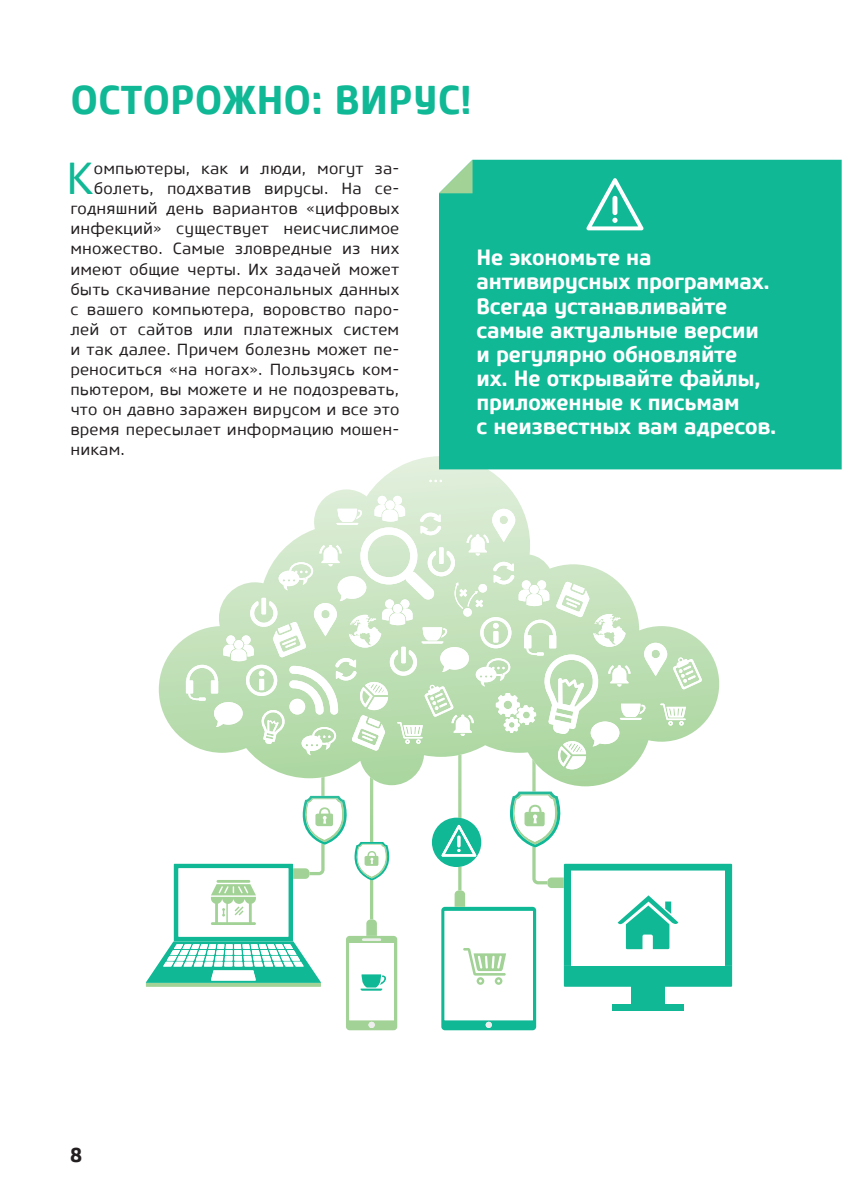
<style>
.page{position:relative;width:844px;height:1196px;background:#fff}
.page>*{position:absolute;margin:0;border:0;box-sizing:border-box;transform-origin:0 0}
.t1{font:44.6px "Core Sans M45";color:#10b896}
.t2{font:700 40px "Core Sans MSC65";color:#10b896}
.t3{font:700 22px/24px "Core Sans M65";letter-spacing:-.01em;color:#fff}
.t4{font:700 20px "Core Sans M65";color:#231f20}
.t5{font:16px "Core Sans M45";letter-spacing:.01em;color:#231f20}
</style>
<div class="page">
<svg style="left:329px;top:456px;width:390px;height:39px"></svg>
<svg style="left:429px;top:479px;width:13px;height:3px"></svg>
<svg style="left:146px;top:495px;width:586px;height:535px"></svg>
<div style="left:439px;top:160px;width:402px;height:309px;background:#10b896"></div>
<svg style="left:439px;top:160px;width:33px;height:33px"></svg>
<svg style="left:586px;top:178px;width:57px;height:52px"></svg>
<h2 class="t2" style="left:70px;top:80px;width:402px">ОСТОРОЖНО: ВИРУС!</h2>
<h1 class="t1" style="left:66px;top:159px;width:29px">К</h1>
<p class="t5" style="left:94px;top:162px;width:307px">омпьютеры, как и люди, могут за-</p>
<p class="t5" style="left:94px;top:182px;width:307px">болеть, подхватив вирусы. На се-</p>
<p class="t5" style="left:70px;top:202px;width:330px">годняшний день вариантов «цифровых</p>
<p class="t5" style="left:70px;top:222px;width:330px">инфекций» существует неисчислимое</p>
<p class="t5" style="left:70px;top:242px;width:330px">множество. Самые зловредные из них</p>
<p class="t5" style="left:70px;top:262px;width:330px">имеют общие черты. Их задачей может</p>
<p class="t5" style="left:70px;top:282px;width:330px">быть скачивание персональных данных</p>
<p class="t5" style="left:70px;top:302px;width:330px">с вашего компьютера, воровство паро-</p>
<p class="t5" style="left:70px;top:322px;width:330px">лей от сайтов или платежных систем</p>
<p class="t5" style="left:70px;top:342px;width:330px">и так далее. Причем болезнь может пе-</p>
<p class="t5" style="left:70px;top:362px;width:330px">реноситься «на ногах». Пользуясь ком-</p>
<p class="t5" style="left:70px;top:382px;width:330px">пьютером, вы можете и не подозревать,</p>
<p class="t5" style="left:70px;top:402px;width:330px">что он давно заражен вирусом и все это</p>
<p class="t5" style="left:70px;top:422px;width:330px">время пересылает информацию мошен-</p>
<p class="t5" style="left:70px;top:442px;width:56px">никам.</p>
<h3 class="t3" style="left:476px;top:247px;width:301px">Не экономьте на антивирусных программах.<br>Всегда устанавливайте самые актуальные версии и регулярно обновляйте<br>их. Не открывайте файлы, приложенные к письмам<br>с неизвестных вам адресов.</h3>
<p class="t4" style="left:70px;top:1146px;width:13px">8</p>
</div>
